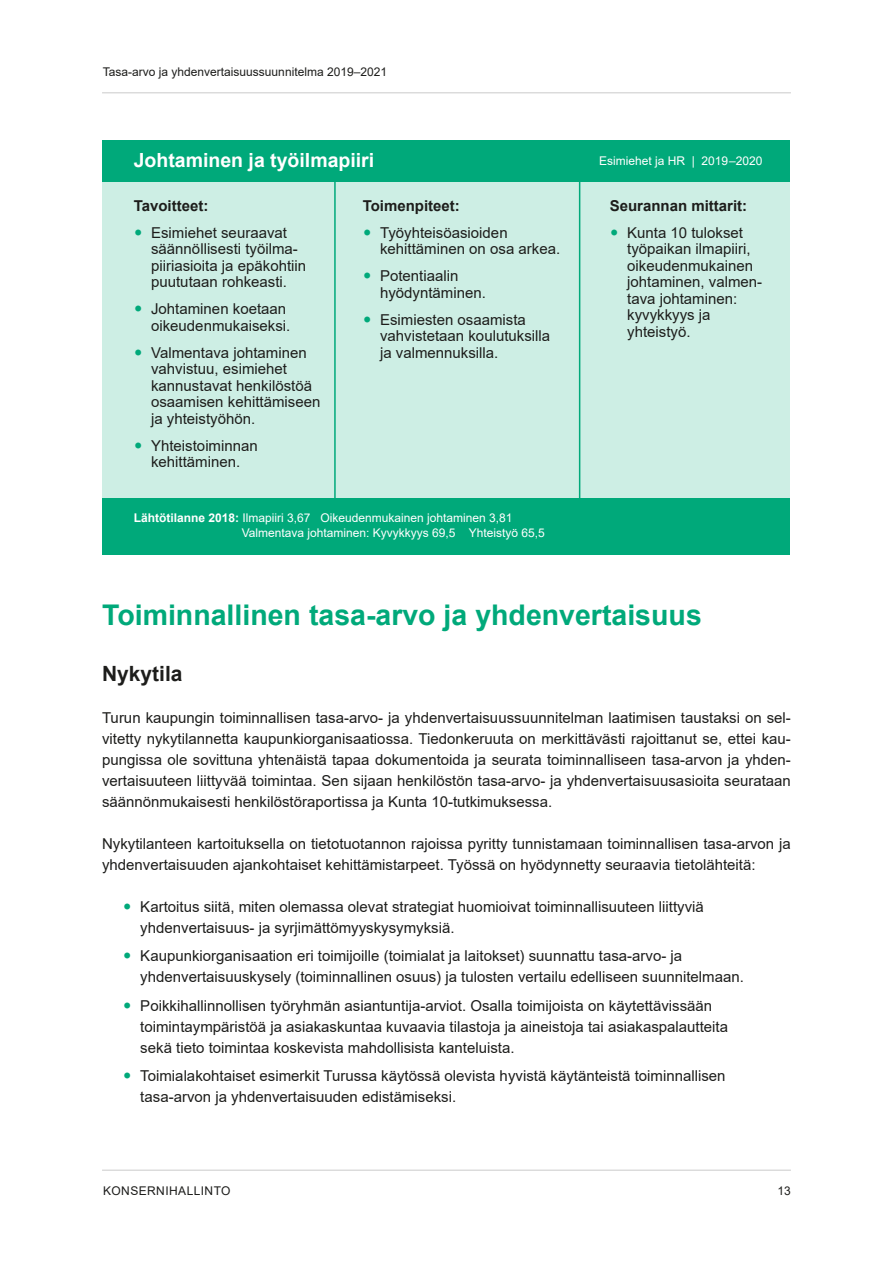
<style>
.page{position:relative;width:893px;height:1263px;background:#fff}
.page>*{position:absolute;margin:0;border:0;box-sizing:border-box;transform-origin:0 0}
._1_Otsikko{font:700 28.5px "Arial";color:#00a97a}
._1_1_Otsikko{font:700 21px "Arial";color:#1d1d1b}
.Leipäteksti{font:700 19.5px "Arial";color:#fff}
.Leipäteksti-2{font:15px/16.5px "Arial";color:#1d1d1b}
.Leipäteksti-3{font:700 15px "Arial";color:#1d1d1b}
.Leipäteksti-4{font:12px "Arial";color:#fff}
.t1{font:12px "Arial";color:#1d1d1b}
.t2{font:12px "Arial";letter-spacing:.035em;color:#1d1d1b}
.s1{font-weight:700}
</style>
<div class="page">
<hr style="left:102px;top:1169px;width:689px;height:2px;background:#d0d0d0">
<hr style="left:102px;top:92px;width:689px;height:1px;background:#d0d0d0">
<div style="left:103px;top:171px;width:687px;height:332px;background:#cdeee4"></div>
<div style="left:103px;top:140px;width:687px;height:42px;background:#00a97a"></div>
<hr style="left:334px;top:182px;width:2px;height:321px;background:#00a97a">
<hr style="left:579px;top:182px;width:1px;height:321px;background:#00a97a">
<div style="left:102px;top:498px;width:688px;height:57px;background:#00a97a"></div>
<p class="t1" style="left:103px;top:64px;width:286px">Tasa-arvo ja yhdenvertaisuussuunnitelma 2019–2021</p>
<p class="Leipäteksti" style="left:134px;top:147px;width:242px">Johtaminen ja työilmapiiri</p>
<p class="Leipäteksti-3" style="left:134px;top:195px;width:76px">Tavoitteet:</p>
<p class="Leipäteksti-3" style="left:363px;top:195px;width:99px">Toimenpiteet:</p>
<p class="Leipäteksti-2" style="left:151px;top:224px;width:157px">Esimiehet seuraavat säännöllisesti työilma&shy;piiriasioita ja epäkohtiin puututaan rohkeasti.</p>
<p class="Leipäteksti-2" style="left:151px;top:300px;width:141px">Johtaminen koetaan oikeudenmukaiseksi.</p>
<p class="Leipäteksti-2" style="left:151px;top:344px;width:171px">Valmentava johtaminen vahvistuu, esimiehet kannustavat henkilöstöä osaamisen kehittämiseen ja yhteistyöhön.</p>
<p class="Leipäteksti-2" style="left:151px;top:437px;width:108px">Yhteistoiminnan kehittäminen.</p>
<p class="Leipäteksti-2" style="left:380px;top:224px;width:182px">Työyhteisöasioiden kehittäminen on osa arkea.</p>
<p class="Leipäteksti-2" style="left:380px;top:267px;width:107px">Potentiaalin hyödyntäminen.</p>
<p class="Leipäteksti-2" style="left:380px;top:311px;width:172px">Esimiesten osaamista vahvistetaan koulutuksilla ja valmennuksilla.</p>
<p class="Leipäteksti-4" style="left:134px;top:510px;width:380px"><span class="s1">Lähtötilanne 2018:</span> Ilmapiiri 3,67 Oikeudenmukainen johtaminen 3,81</p>
<p class="Leipäteksti-4" style="left:242px;top:525px;width:305px">Valmentava johtaminen: Kyvykkyys 69,5 Yhteistyö 65,5</p>
<p class="Leipäteksti-4" style="left:599px;top:152px;width:165px">Esimiehet ja HR | 2019–2020</p>
<p class="Leipäteksti-3" style="left:610px;top:195px;width:139px">Seurannan mittarit:</p>
<p class="Leipäteksti-2" style="left:627px;top:224px;width:137px">Kunta 10 tulokset työpaikan ilmapiiri, oikeudenmukainen johtaminen, valmen&shy;tava johtaminen: kyvykkyys ja yhteistyö.</p>
<p class="_1_Otsikko" style="left:102px;top:595px;width:601px">Toiminnallinen tasa-arvo ja yhdenvertaisuus</p>
<p class="_1_1_Otsikko" style="left:102px;top:658px;width:82px">Nykytila</p>
<p class="Leipäteksti-2" style="left:102px;top:707px;width:690px;line-height:21px;text-align:justify">Turun kaupungin toiminnallisen tasa-arvo- ja yhdenvertaisuussuunnitelman laatimisen taustaksi on sel&shy;vitetty nykytilannetta kaupunkiorganisaatiossa. Tiedonkeruuta on merkittävästi rajoittanut se, ettei kau&shy;pungissa ole sovittuna yhtenäistä tapaa dokumentoida ja seurata toiminnalliseen tasa-arvon ja yhden&shy;vertaisuuteen liittyvää toimintaa. Sen sijaan henkilöstön tasa-arvo- ja yhdenvertaisuusasioita seurataan säännönmukaisesti henkilöstöraportissa ja Kunta 10-tutkimuksessa.</p>
<p class="Leipäteksti-2" style="left:102px;top:833px;width:690px;line-height:21px">Nykytilanteen kartoituksella on tietotuotannon rajoissa pyritty tunnistamaan toiminnallisen tasa-arvon ja yhdenvertaisuuden ajankohtaiset kehittämistarpeet. Työssä on hyödynnetty seuraavia tietolähteitä:</p>
<p class="Leipäteksti-2" style="left:140px;top:896px;width:565px;line-height:21px">Kartoitus siitä, miten olemassa olevat strategiat huomioivat toiminnallisuuteen liittyviä yhdenvertaisuus- ja syrjimättömyyskysymyksiä.</p>
<p class="Leipäteksti-2" style="left:140px;top:945px;width:605px;line-height:21px">Kaupunkiorganisaation eri toimijoille (toimialat ja laitokset) suunnattu tasa-arvo- ja yhdenvertaisuuskysely (toiminnallinen osuus) ja tulosten vertailu edelliseen suunnitelmaan.</p>
<p class="Leipäteksti-2" style="left:140px;top:995px;width:589px;line-height:21px">Poikkihallinnollisen työryhmän asiantuntija-arviot. Osalla toimijoista on käytettävissään toimintaympäristöä ja asiakaskuntaa kuvaavia tilastoja ja aineistoja tai asiakaspalautteita sekä tieto toimintaa koskevista mahdollisista kanteluista.</p>
<p class="Leipäteksti-2" style="left:140px;top:1065px;width:587px;line-height:21px">Toimialakohtaiset esimerkit Turussa käytössä olevista hyvistä käytänteistä toiminnallisen tasa-arvon ja yhdenvertaisuuden edistämiseksi.</p>
<p class="t2" style="left:103px;top:1183px;width:129px">KONSERNIHALLINTO</p>
<p class="t1" style="left:778px;top:1182px;width:15px">13</p>
</div>
